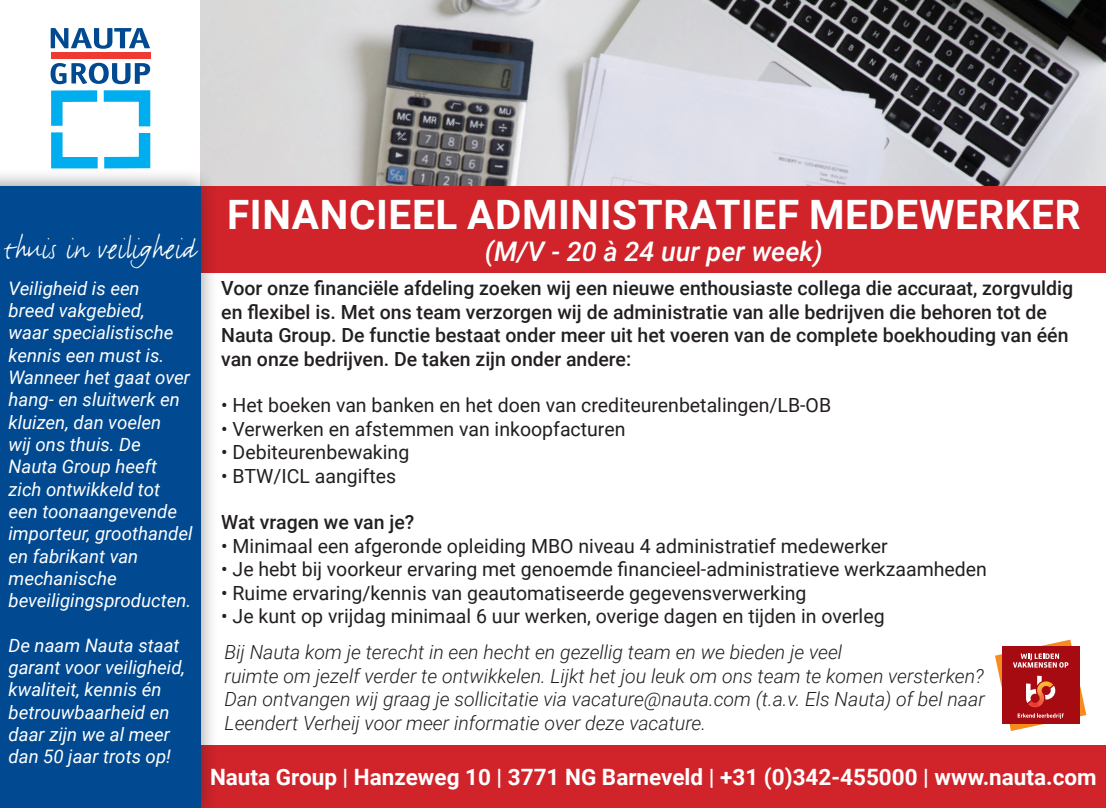
<style>
.page{position:relative;width:1106px;height:808px;background:#fff}
.page>*{position:absolute;margin:0;border:0;box-sizing:border-box;transform-origin:0 0}
.t1{font:700 40.5px "Roboto";letter-spacing:.015em;color:#fff}
.t2{font:33px "FF Justlefthand";color:#fff}
.t3{font:italic 500 27px "Roboto";color:#fff}
.t4{font:700 22.5px "Roboto";color:#fff}
.t5{font:19.5px "Roboto";color:#231f20}
.t6{font:500 19.5px/23.4px "Roboto";color:#231f20}
.t7{font:italic 300 19.5px/23.4px "Roboto";color:#231f20}
.t8{font:italic 18.6px/22.2px "Roboto";color:#fff}
</style>
<div class="page">
<img style="left:201px;top:0;width:905px;height:186px">
<div style="left:201px;top:746px;width:905px;height:62px;background:#d1232a"></div>
<div style="left:201px;top:186px;width:905px;height:86px;background:#d1232a"></div>
<div style="left:0;top:168px;width:219px;height:640px;background:#231f20;opacity:.5"></div>
<div style="left:0;top:186px;width:201px;height:622px;background:#014990"></div>
<svg style="left:995px;top:640px;width:91px;height:91px"></svg>
<div style="left:51px;top:52px;width:99px;height:7px;background:#ee3b32"></div>
<svg style="left:51px;top:28px;width:99px;height:21px"></svg>
<svg style="left:49px;top:63px;width:103px;height:107px"></svg>
<h2 class="t2" style="left:4px;top:230px;width:193px">thuis in veiligheid</h2>
<p class="t8" style="left:9px;top:276px;width:185px">Veiligheid is een<br>breed vakgebied,<br>waar specialistische kennis een must is.<br>Wanneer het gaat over hang- en sluitwerk en kluizen, dan voelen<br>wij ons thuis. De<br>Nauta Group heeft zich ontwikkeld tot een toonaangevende importeur, groothandel en fabrikant van mechanische beveiligingsproducten.</p>
<p class="t8" style="left:9px;top:633px;width:178px">De naam Nauta staat garant voor veiligheid, kwaliteit, kennis én betrouwbaarheid en daar zijn we al meer dan 50 jaar trots op!</p>
<h1 class="t1" style="left:227px;top:186px;width:855px">FINANCIEEL ADMINISTRATIEF MEDEWERKER</h1>
<h3 class="t3" style="left:485px;top:233px;width:339px">(M/V - 20 à 24 uur per week)</h3>
<p class="t6" style="left:221px;top:276px;width:853px">Voor onze financiële afdeling zoeken wij een nieuwe enthousiaste collega die accuraat, zorgvuldig en flexibel is. Met ons team verzorgen wij de administratie van alle bedrijven die behoren tot de Nauta Group. De functie bestaat onder meer uit het voeren van de complete boekhouding van één van onze bedrijven. De taken zijn onder andere:</p>
<p class="t5" style="left:221px;top:392px;width:611px">• Het boeken van banken en het doen van crediteurenbetalingen/LB-OB</p>
<p class="t5" style="left:221px;top:415px;width:406px">• Verwerken en afstemmen van inkoopfacturen</p>
<p class="t5" style="left:221px;top:438px;width:190px">• Debiteurenbewaking</p>
<p class="t5" style="left:221px;top:462px;width:176px">• BTW/ICL aangiftes</p>
<p class="t6" style="left:221px;top:510px;width:195px">Wat vragen we van je?</p>
<p class="t5" style="left:221px;top:532px;width:668px">• Minimaal een afgeronde opleiding MBO niveau 4 administratief medewerker</p>
<p class="t5" style="left:221px;top:555px;width:767px">• Je hebt bij voorkeur ervaring met genoemde financieel-administratieve werkzaamheden</p>
<p class="t5" style="left:221px;top:579px;width:587px">• Ruime ervaring/kennis van geautomatiseerde gegevensverwerking</p>
<p class="t5" style="left:221px;top:602px;width:665px">• Je kunt op vrijdag minimaal 6 uur werken, overige dagen en tijden in overleg</p>
<p class="t7" style="left:225px;top:640px;width:761px">Bij Nauta kom je terecht in een hecht en gezellig team en we bieden je veel<br>ruimte om jezelf verder te ontwikkelen. Lijkt het jou leuk om ons team te komen versterken?<br>Dan ontvangen wij graag je sollicitatie via vacature@nauta.com (t.a.v. Els Nauta) of bel naar Leendert Verheij voor meer informatie over deze vacature.</p>
<p class="t4" style="left:210px;top:762px;width:888px">Nauta Group | Hanzeweg 10 | 3771 NG Barneveld | +31 (0)342-455000 | www.nauta.com</p>
</div>
